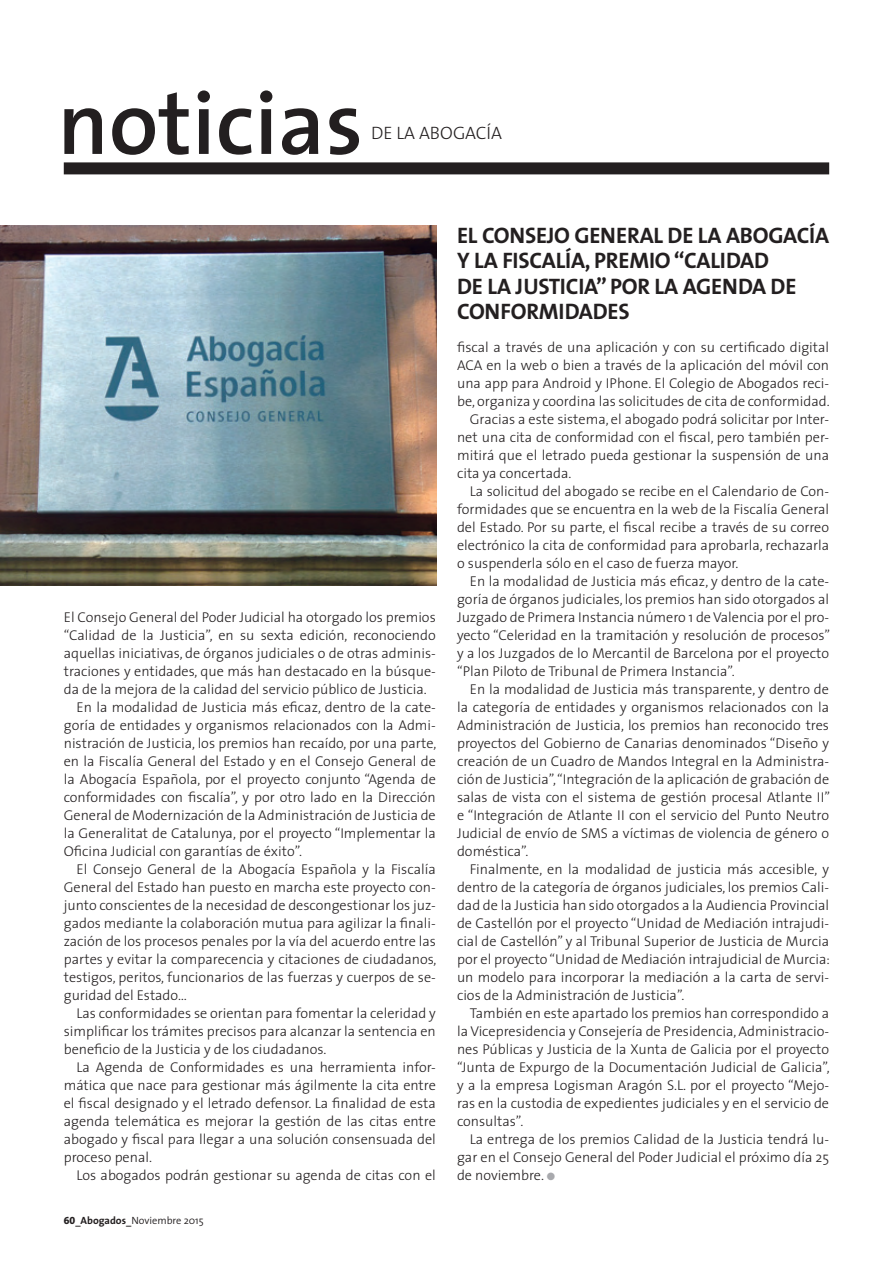
<style>
.page{position:relative;width:893px;height:1263px;background:#fff}
.page>*{position:absolute;margin:0;border:0;box-sizing:border-box;transform-origin:0 0}
.t1{font:600 90px "The Sans";color:#231f20}
.t2{font:700 22.5px/25.5px "The Sans";letter-spacing:-.01em;color:#231f20}
.t3{font:300 18px "The Sans";color:#231f20}
.t4{font:300 14.25px/18px "The Sans";color:#231f20;text-align:justify}
.t5{font:300 10.5px "The Sans";color:#231f20}
.s1{font-family:"The Sans Extra Bold Expert";font-weight:400}
.s2{font-weight:600}
.s3{font-weight:700}
.s4{color:#a8a9ad}
</style>
<div class="page">
<div style="left:64px;top:162px;width:765px;height:12px;background:#231f20"></div>
<hr style="left:892px;top:1165px;width:1px;height:98px;background:#003367">
<img style="left:0;top:226px;width:437px;height:360px">
<p class="t1" style="left:57px;top:48px;width:307px">noticias</p>
<p class="t3" style="left:371px;top:118px;width:133px">DE LA ABOGACÍA</p>
<p class="t2" style="left:457px;top:222px;width:374px">EL CONSEJO GENERAL DE LA ABOGACÍA<br>Y LA FISCALÍA, PREMIO “CALIDAD<br>DE LA JUSTICIA” POR LA AGENDA DE<br>CONFORMIDADES</p>
<p class="t4" style="left:64px;top:608px;width:374px">El Consejo General del Poder Judicial ha otorgado los premios “Calidad de la Justicia”, en su sexta edición, reconociendo aquellas iniciativas, de órganos judiciales o de otras adminis&shy;traciones y entidades, que más han destacado en la búsque&shy;da de la mejora de la calidad del servicio público de Justicia.</p>
<p class="t4" style="left:64px;top:697px;width:374px;text-indent:13px">En la modalidad de Justicia más eficaz, dentro de la cate&shy;goría de entidades y organismos relacionados con la Admi&shy;nistración de Justicia, los premios han recaído, por una parte, en la Fiscalía General del Estado y en el Consejo General de la Abogacía Española, por el proyecto conjunto “Agenda de conformidades con fiscalía”, y por otro lado en la Dirección General de Modernización de la Administración de Justicia de la Generalitat de Catalunya, por el proyecto “Implementar la Oficina Judicial con garantías de éxito”.</p>
<p class="t4" style="left:64px;top:859px;width:374px;text-indent:13px">El Consejo General de la Abogacía Española y la Fiscalía General del Estado han puesto en marcha este proyecto con&shy;junto conscientes de la necesidad de descongestionar los juz&shy;gados mediante la colaboración mutua para agilizar la finali&shy;zación de los procesos penales por la vía del acuerdo entre las partes y evitar la comparecencia y citaciones de ciudadanos, testigos, peritos, funcionarios de las fuerzas y cuerpos de se&shy;guridad del Estado…</p>
<p class="t4" style="left:64px;top:1003px;width:374px;text-indent:13px">Las conformidades se orientan para fomentar la celeridad y simplificar los trámites precisos para alcanzar la sentencia en beneficio de la Justicia y de los ciudadanos.</p>
<p class="t4" style="left:64px;top:1057px;width:374px;text-indent:13px">La Agenda de Conformidades es una herramienta infor&shy;mática que nace para gestionar más ágilmente la cita entre el fiscal designado y el letrado defensor. La finalidad de esta agenda telemática es mejorar la gestión de las citas entre abogado y fiscal para llegar a una solución consensuada del proceso penal.</p>
<p class="t4" style="left:77px;top:1165px;width:361px">Los abogados podrán gestionar su agenda de citas con el</p>
<p class="t5" style="left:64px;top:1211px;width:141px"><span class="s1">60</span><span class="s2">_</span><span class="s3">Abogados</span><span class="s2">_</span>Noviembre 2015</p>
<p class="t4" style="left:457px;top:337px;width:374px">fiscal a través de una aplicación y con su certificado digital ACA en la web o bien a través de la aplicación del móvil con una app para Android y IPhone. El Colegio de Abogados reci&shy;be, organiza y coordina las solicitudes de cita de conformidad.</p>
<p class="t4" style="left:457px;top:409px;width:374px;text-indent:13px">Gracias a este sistema, el abogado podrá solicitar por Inter&shy;net una cita de conformidad con el fiscal, pero también per&shy;mitirá que el letrado pueda gestionar la suspensión de una cita ya concertada.</p>
<p class="t4" style="left:457px;top:481px;width:374px;text-indent:13px">La solicitud del abogado se recibe en el Calendario de Con&shy;formidades que se encuentra en la web de la Fiscalía General del Estado. Por su parte, el fiscal recibe a través de su correo electrónico la cita de conformidad para aprobarla, rechazarla o suspenderla sólo en el caso de fuerza mayor.</p>
<p class="t4" style="left:457px;top:571px;width:375px;text-indent:13px">En la modalidad de Justicia más eficaz, y dentro de la cate&shy;goría de órganos judiciales, los premios han sido otorgados al Juzgado de Primera Instancia número 1 de Valencia por el pro&shy;yecto “Celeridad en la tramitación y resolución de procesos” y a los Juzgados de lo Mercantil de Barcelona por el proyecto “Plan Piloto de Tribunal de Primera Instancia”.</p>
<p class="t4" style="left:457px;top:679px;width:375px;text-indent:13px">En la modalidad de Justicia más transparente, y dentro de la categoría de entidades y organismos relacionados con la Administración de Justicia, los premios han reconocido tres proyectos del Gobierno de Canarias denominados “Diseño y creación de un Cuadro de Mandos Integral en la Administra&shy;ción de Justicia”, “Integración de la aplicación de grabación de salas de vista con el sistema de gestión procesal Atlante II” e “Integración de Atlante II con el servicio del Punto Neutro Judicial de envío de SMS a víctimas de violencia de género o doméstica”.</p>
<p class="t4" style="left:457px;top:859px;width:374px;text-indent:13px">Finalmente, en la modalidad de justicia más accesible, y dentro de la categoría de órganos judiciales, los premios Cali&shy;dad de la Justicia han sido otorgados a la Audiencia Provincial de Castellón por el proyecto “Unidad de Mediación intrajudi&shy;cial de Castellón” y al Tribunal Superior de Justicia de Murcia por el proyecto “Unidad de Mediación intrajudicial de Murcia: un modelo para incorporar la mediación a la carta de servi&shy;cios de la Administración de Justicia”.</p>
<p class="t4" style="left:457px;top:1003px;width:374px;text-indent:13px">También en este apartado los premios han correspondido a la Vicepresidencia y Consejería de Presidencia, Administracio&shy;nes Públicas y Justicia de la Xunta de Galicia por el proyecto “Junta de Expurgo de la Documentación Judicial de Galicia”, y a la empresa Logisman Aragón S.L. por el proyecto “Mejo&shy;ras en la custodia de expedientes judiciales y en el servicio de consultas”.</p>
<p class="t4" style="left:457px;top:1129px;width:374px;text-indent:13px">La entrega de los premios Calidad de la Justicia tendrá lu&shy;gar en el Consejo General del Poder Judicial el próximo día 25 de noviembre. <span class="s4">●</span></p>
</div>
